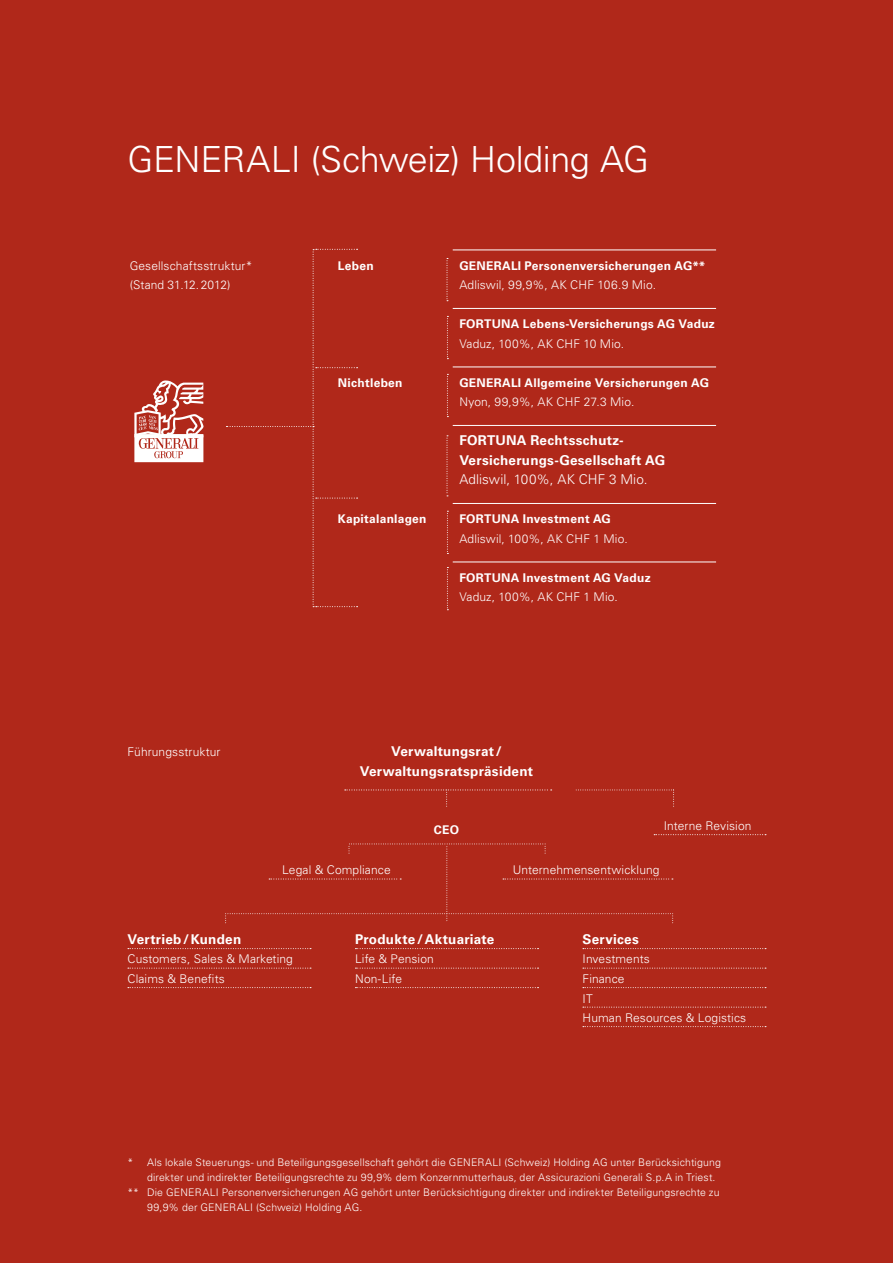
<style>
.page{position:relative;width:893px;height:1263px;background:#b0281a}
.page>*{position:absolute;margin:0;border:0;box-sizing:border-box;transform-origin:0 0}
.t1{font:300 36px "Univers LT";letter-spacing:-.01em;color:#fff}
.t2{font:700 13.5px/19.5px "Univers LT";letter-spacing:.02em;color:#fff}
.t3{font:300 13.5px "Univers LT";letter-spacing:.01em;color:#fff}
.t4{font:300 12px/19.5px "Univers LT";letter-spacing:.01em;color:#fff}
.t5{font:700 12px "Univers LT";letter-spacing:.02em;color:#fff}
.t6{font:300 10.5px "Univers LT";letter-spacing:.015em;color:#fff}
</style>
<div class="page">
<hr style="left:453px;top:250px;width:263px;height:1px;background:#fff">
<hr style="left:453px;top:308px;width:263px;height:1px;background:#fff">
<hr style="left:453px;top:367px;width:263px;height:1px;background:#fff">
<hr style="left:453px;top:425px;width:263px;height:1px;background:#fff">
<hr style="left:453px;top:503px;width:263px;height:1px;background:#fff">
<hr style="left:453px;top:562px;width:263px;height:1px;background:#fff">
<svg style="left:447px;top:435px;width:1px;height:61px"></svg>
<svg style="left:447px;top:258px;width:1px;height:43px"></svg>
<svg style="left:447px;top:511px;width:1px;height:43px"></svg>
<svg style="left:447px;top:316px;width:1px;height:43px"></svg>
<svg style="left:447px;top:567px;width:1px;height:43px"></svg>
<svg style="left:447px;top:374px;width:1px;height:43px"></svg>
<svg style="left:226px;top:249px;width:132px;height:358px"></svg>
<svg style="left:128px;top:948px;width:183px;height:1px"></svg>
<svg style="left:128px;top:968px;width:183px;height:1px"></svg>
<svg style="left:128px;top:987px;width:183px;height:1px"></svg>
<svg style="left:355px;top:948px;width:183px;height:1px"></svg>
<svg style="left:355px;top:968px;width:183px;height:1px"></svg>
<svg style="left:355px;top:987px;width:183px;height:1px"></svg>
<svg style="left:583px;top:948px;width:183px;height:1px"></svg>
<svg style="left:583px;top:968px;width:183px;height:1px"></svg>
<svg style="left:583px;top:987px;width:183px;height:1px"></svg>
<svg style="left:583px;top:1007px;width:183px;height:1px"></svg>
<svg style="left:583px;top:1026px;width:183px;height:1px"></svg>
<svg style="left:654px;top:834px;width:112px;height:1px"></svg>
<svg style="left:345px;top:789px;width:207px;height:18px"></svg>
<svg style="left:576px;top:789px;width:98px;height:18px"></svg>
<svg style="left:225px;top:843px;width:449px;height:81px"></svg>
<svg style="left:134px;top:380px;width:70px;height:82px"></svg>
<h1 class="t1" style="left:128px;top:138px;width:523px">GENERALI (Schweiz) Holding AG</h1>
<p class="t4" style="left:130px;top:256px;width:124px">Gesellschaftsstruktur* (Stand 31.12.2012)</p>
<p class="t5" style="left:338px;top:259px;width:37px">Leben</p>
<p class="t5" style="left:459px;top:259px;width:248px">GENERALI Personenversicherungen AG**</p>
<p class="t4" style="left:459px;top:275px;width:198px">Adliswil, 99,9%, AK CHF 106.9 Mio.</p>
<p class="t5" style="left:459px;top:317px;width:257px">FORTUNA Lebens-Versicherungs AG Vaduz</p>
<p class="t4" style="left:459px;top:334px;width:166px">Vaduz, 100%, AK CHF 10 Mio.</p>
<p class="t5" style="left:338px;top:376px;width:66px">Nichtleben</p>
<p class="t5" style="left:459px;top:376px;width:251px">GENERALI Allgemeine Versicherungen AG</p>
<p class="t4" style="left:459px;top:392px;width:177px">Nyon, 99,9%, AK CHF 27.3 Mio.</p>
<p class="t2" style="left:459px;top:431px;width:207px">FORTUNA Rechtsschutz-<br>Versicherungs-Gesellschaft AG</p>
<p class="t3" style="left:459px;top:471px;width:190px">Adliswil, 100%, AK CHF 3 Mio.</p>
<p class="t5" style="left:338px;top:512px;width:90px">Kapitalanlagen</p>
<p class="t5" style="left:459px;top:512px;width:153px">FORTUNA Investment AG</p>
<p class="t4" style="left:459px;top:529px;width:170px">Adliswil, 100%, AK CHF 1 Mio.</p>
<p class="t5" style="left:459px;top:571px;width:193px">FORTUNA Investment AG Vaduz</p>
<p class="t4" style="left:459px;top:587px;width:160px">Vaduz, 100%, AK CHF 1 Mio.</p>
<p class="t4" style="left:128px;top:742px;width:95px">Führungsstruktur</p>
<p class="t2" style="left:360px;top:742px;width:175px;text-align:center">Verwaltungsrat/<br>Verwaltungsratspräsident</p>
<p class="t5" style="left:434px;top:823px;width:27px">CEO</p>
<p class="t4" style="left:664px;top:816px;width:89px">Interne Revision</p>
<p class="t4" style="left:282px;top:860px;width:110px">Legal &amp; Compliance</p>
<p class="t4" style="left:513px;top:860px;width:148px">Unternehmensentwicklung</p>
<p class="t2" style="left:128px;top:929px;width:115px">Vertrieb/Kunden</p>
<p class="t4" style="left:128px;top:949px;width:167px">Customers, Sales &amp; Marketing<br>Claims &amp; Benefits</p>
<p class="t2" style="left:355px;top:929px;width:141px">Produkte/Aktuariate</p>
<p class="t4" style="left:355px;top:949px;width:80px">Life &amp; Pension<br>Non-Life</p>
<p class="t2" style="left:583px;top:929px;width:58px">Services</p>
<p class="t4" style="left:583px;top:949px;width:165px">Investments<br>Finance<br>IT<br>Human Resources &amp; Logistics</p>
<p class="t6" style="left:128px;top:1156px;width:595px">* Als lokale Steuerungs- und Beteiligungsgesellschaft gehört die GENERALI (Schweiz) Holding AG unter Berücksichtigung</p>
<p class="t6" style="left:147px;top:1171px;width:570px">direkter und indirekter Beteiligungsrechte zu 99,9% dem Konzernmutterhaus, der Assicurazioni Generali S.p.A in Triest.</p>
<p class="t6" style="left:128px;top:1186px;width:593px">** Die GENERALI Personenversicherungen AG gehört unter Berücksichtigung direkter und indirekter Beteiligungsrechte zu</p>
<p class="t6" style="left:147px;top:1201px;width:217px">99,9% der GENERALI (Schweiz) Holding AG.</p>
</div>
